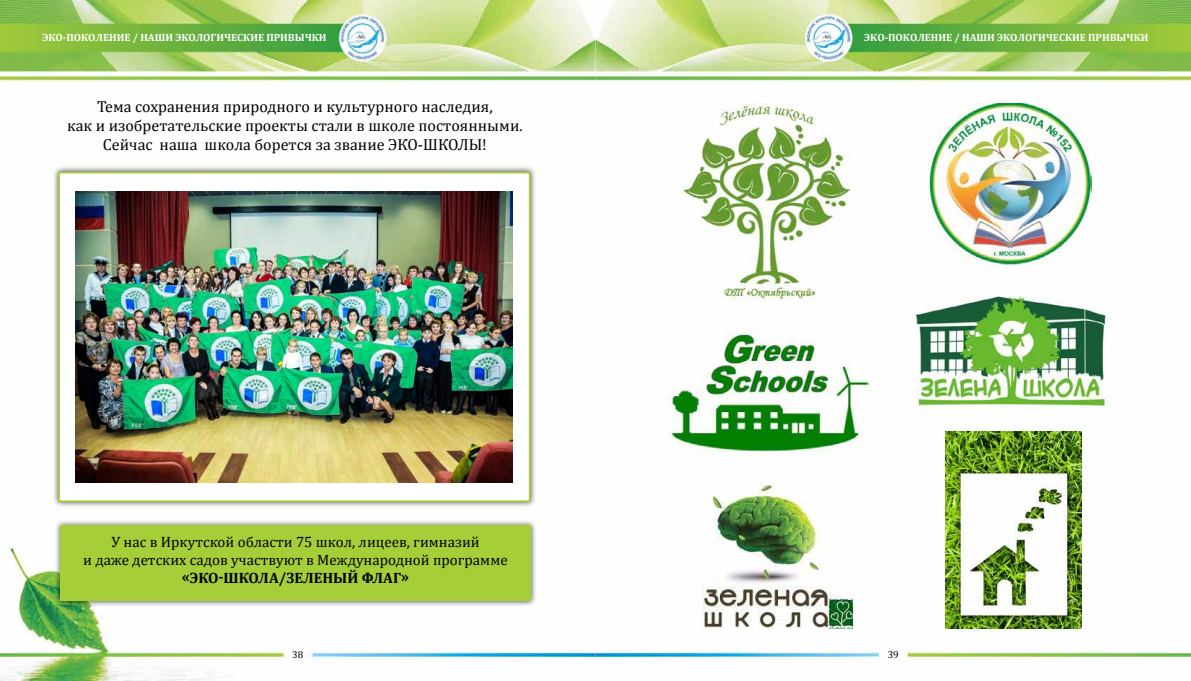
<style>
.page{position:relative;width:1191px;height:681px;background:#fff}
.page>*{position:absolute;margin:0;border:0;box-sizing:border-box;transform-origin:0 0}
.t1{font:16px/19.2px "Cambria";color:#000;text-align:center}
.t2{font:15px/18px "Cambria";color:#000;text-align:center}
.t3{font:700 15px "Cambria";color:#000}
.t4{font:700 10.5px "Cambria";color:#fff}
.t5{font:10px "Cambria";color:#000}
</style>
<div class="page">
<img style="left:0;top:0;width:1191px;height:680px">
<div style="left:54px;top:519px;width:483px;height:88px;background:#000;opacity:.75"></div>
<div style="left:60px;top:525px;width:470px;height:76px;background:#a6ce39"></div>
<div style="left:52px;top:166px;width:484px;height:342px;background:#000;opacity:.75"></div>
<div style="left:59px;top:172px;width:471px;height:329px;background:#fff"></div>
<img style="left:76px;top:191px;width:437px;height:291px">
<div style="left:58px;top:172px;width:472px;height:330px;border:2px solid #a6ce39"></div>
<img style="left:666px;top:103px;width:199px;height:200px">
<img style="left:927px;top:103px;width:164px;height:161px">
<img style="left:945px;top:431px;width:136px;height:197px">
<img style="left:679px;top:484px;width:173px;height:144px">
<img style="left:666px;top:329px;width:202px;height:128px">
<img style="left:907px;top:284px;width:213px;height:130px">
<p class="t4" style="left:43px;top:31px;width:286px">ЭКО-ПОКОЛЕНИЕ / НАШИ ЭКОЛОГИЧЕСКИЕ ПРИВЫЧКИ</p>
<p class="t4" style="left:864px;top:31px;width:286px">ЭКО-ПОКОЛЕНИЕ / НАШИ ЭКОЛОГИЧЕСКИЕ ПРИВЫЧКИ</p>
<p class="t1" style="left:67px;top:97px;width:457px">Тема сохранения природного и культурного наследия,<br>как и изобретательские проекты стали в школе постоянными.<br>Сейчас наша школа борется за звание ЭКО-ШКОЛЫ!</p>
<p class="t2" style="left:83px;top:532px;width:426px">У нас в Иркутской области 75 школ, лицеев, гимназий<br>и даже детских садов участвуют в Международной программе</p>
<p class="t3" style="left:182px;top:568px;width:54px">«Эко-школа</p>
<p class="t3" style="left:279px;top:568px;width:28px">/Зеленый</p>
<p class="t3" style="left:362px;top:568px;width:11px">флаг</p>
<p class="t3" style="left:401px;top:568px;width:9px">»</p>
<p class="t5" style="left:292px;top:648px;width:13px">38</p>
<p class="t5" style="left:887px;top:648px;width:13px">39</p>
</div>
